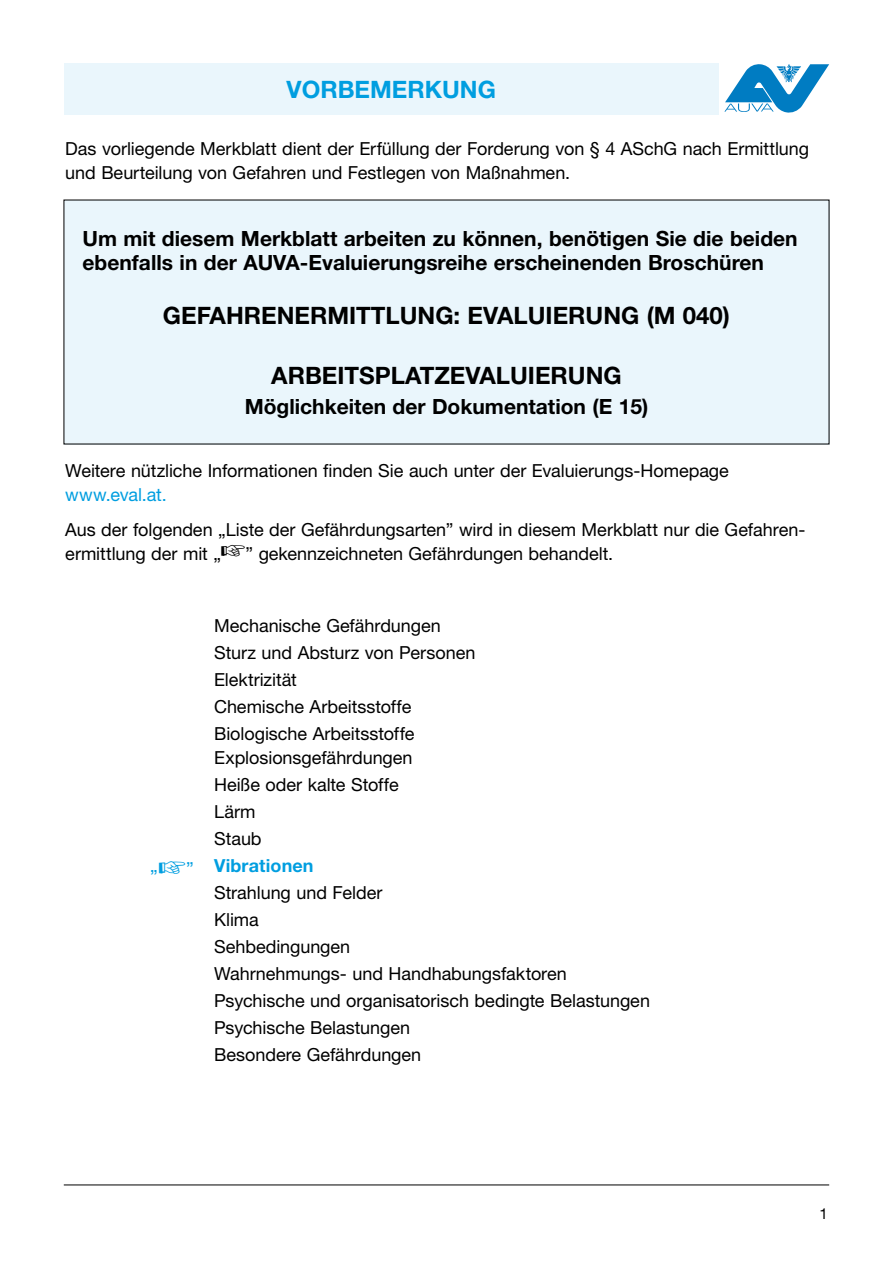
<style>
.page{position:relative;width:893px;height:1263px;background:#fff}
.page>*{position:absolute;margin:0;border:0;box-sizing:border-box;transform-origin:0 0}
.t1{font:700 24px "Helvetica Neue LT Std";color:#000}
.t2{font:700 24px "Helvetica Neue LT Std";color:#009ee0}
.t3{font:700 21px/24px "Helvetica Neue LT Std";color:#000}
.t4{font:18px/27px "Helvetica Neue LT Std";letter-spacing:-.005em;color:#000}
.t5{font:700 18px "Helvetica Neue LT Std";letter-spacing:.01em;color:#009ee0}
.t6{font:18px "Helvetica Neue LT Std";color:#009ee0}
.t7{font:15px "Helvetica Neue LT Std";color:#000}
.s1{font-weight:400}
</style>
<div class="page">
<div style="left:64px;top:64px;width:655px;height:51px;background:#eaf6fc"></div>
<svg style="left:724px;top:64px;width:105px;height:49px"></svg>
<hr style="left:64px;top:1184px;width:765px;height:1px;background:#000">
<div style="left:64px;top:200px;width:765px;height:244px;background:#eaf6fc"></div>
<h1 class="t2" style="left:287px;top:74px;width:211px">VORBEMERKUNG</h1>
<p class="t4" style="left:65px;top:136px;width:745px;line-height:24px">Das vorliegende Merkblatt dient der Erfüllung der Forderung von § 4 ASchG nach Ermittlung und Beurteilung von Gefahren und Festlegen von Maßnahmen.</p>
<p class="t3" style="left:83px;top:226px;width:717px">Um mit diesem Merkblatt arbeiten zu können, benötigen Sie die beiden ebenfalls in der AUVA-Evaluierungsreihe erscheinenden Broschüren</p>
<h1 class="t1" style="left:163px;top:300px;width:99px">Gefahrenerm</h1>
<h1 class="t1" style="left:349px;top:300px;width:69px">ittlung</h1>
<h1 class="t1" style="left:454px;top:300px;width:117px">: Evaluierung</h1>
<h1 class="t1" style="left:647px;top:300px;width:85px">(M 040)</h1>
<h1 class="t1" style="left:271px;top:360px;width:34px">Arbe</h1>
<h1 class="t1" style="left:337px;top:360px;width:129px">itsplatzeva</h1>
<h1 class="t1" style="left:496px;top:360px;width:57px">luierung</h1>
<p class="t3" style="left:245px;top:394px;width:405px">Möglichkeiten der Dokumentation (E 15)</p>
<p class="t4" style="left:65px;top:457px;width:665px">Weitere nützliche Informationen finden Sie auch unter der Evaluierungs-Homepage</p>
<p class="t6" style="left:65px;top:484px;width:103px">www.eval.at.</p>
<p class="t4" style="left:65px;top:517px;width:742px;line-height:24px">Aus der folgenden „Liste der Gefährdungsarten” wird in diesem Merkblatt nur die Gefahren&shy;ermittlung der mit „☞” gekennzeichneten Gefährdungen behandelt.</p>
<p class="t4" style="left:214px;top:612px;width:263px">Mechanische Gefährdungen<br>Sturz und Absturz von Personen<br>Elektrizität<br>Chemische Arbeitsstoffe<br>Biologische Arbeitsstoffe</p>
<p class="t4" style="left:214px;top:744px;width:200px">Explosionsgefährdungen</p>
<p class="t4" style="left:214px;top:771px;width:186px">Heiße oder kalte Stoffe</p>
<p class="t4" style="left:214px;top:798px;width:43px">Lärm</p>
<p class="t4" style="left:214px;top:825px;width:49px">Staub</p>
<p class="t5" style="left:150px;top:854px;width:165px"><span class="s1">„</span>☞<span class="s1">”</span> Vibrationen</p>
<p class="t4" style="left:214px;top:879px;width:170px">Strahlung und Felder</p>
<p class="t4" style="left:214px;top:906px;width:46px">Klima</p>
<p class="t4" style="left:214px;top:933px;width:138px">Sehbedingungen</p>
<p class="t4" style="left:214px;top:960px;width:354px">Wahrnehmungs- und Handhabungsfaktoren</p>
<p class="t4" style="left:214px;top:987px;width:437px">Psychische und organisatorisch bedingte Belastungen</p>
<p class="t4" style="left:214px;top:1014px;width:197px">Psychische Belastungen</p>
<p class="t4" style="left:214px;top:1041px;width:209px">Besondere Gefährdungen</p>
<p class="t7" style="left:819px;top:1205px;width:10px">1</p>
</div>
